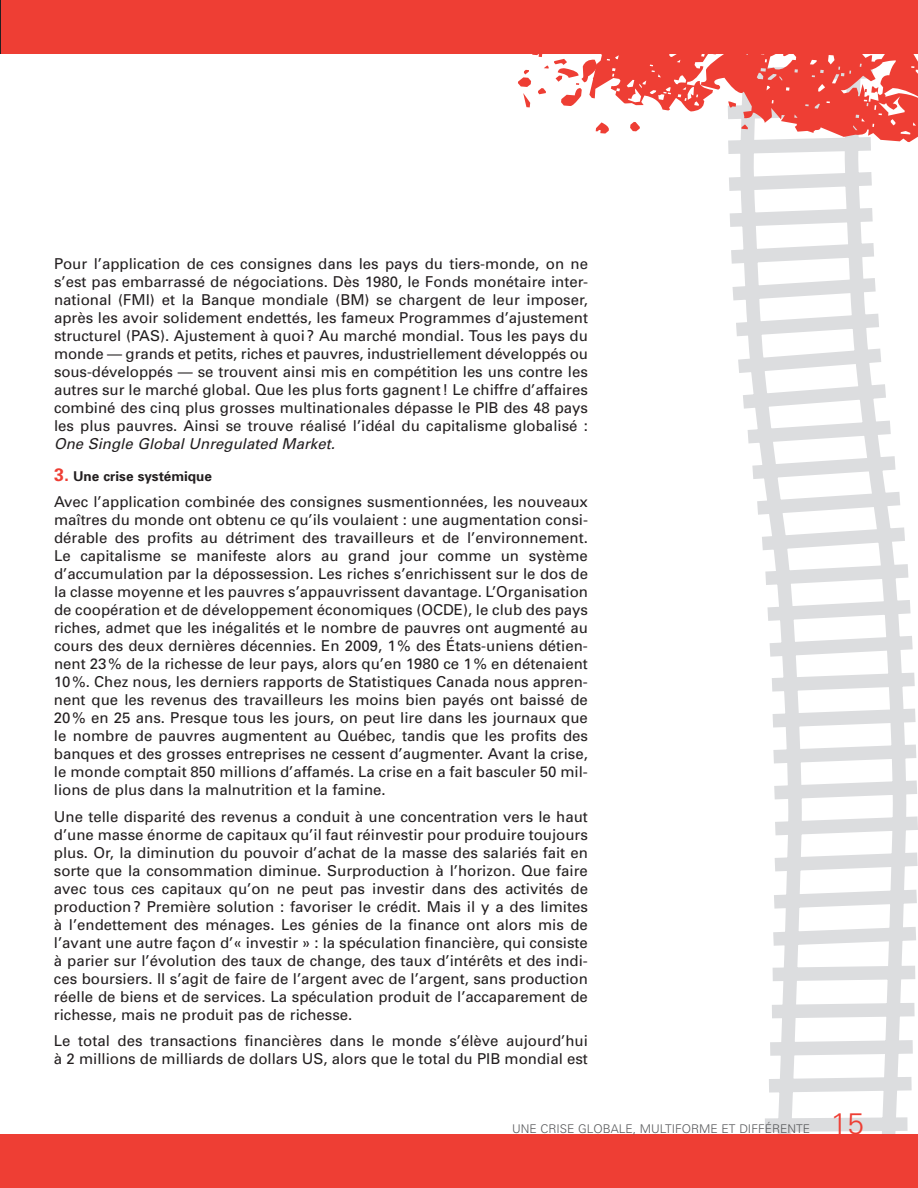
<style>
.page{position:relative;width:918px;height:1188px;background:#fff}
.page>*{position:absolute;margin:0;border:0;box-sizing:border-box;transform-origin:0 0}
.t1{font:300 29.85px "Univers";color:#ee3e34}
.t2{font:15px/18px "Univers";color:#231f20;text-align:justify}
.t3{font:italic 15px "Univers";color:#231f20}
.t4{font:700 13.5px "Univers";color:#231f20}
.t5{font:300 12px "Univers";color:#57585a}
.s1{font-size:18px;color:#ee3e34}
</style>
<div class="page">
<svg style="left:728px;top:143px;width:190px;height:991px"></svg>
<div style="left:0;top:0;width:918px;height:53px;background:#ee3e34"></div>
<hr style="left:0;top:0;width:1px;height:53px;background:#231f20">
<svg style="left:518px;top:53px;width:400px;height:90px"></svg>
<div style="left:0;top:1134px;width:918px;height:54px;background:#ee3e34"></div>
<p class="t2" style="left:54px;top:254px;width:536px">Pour l’application de ces consignes dans les pays du tiers-monde, on ne s’est pas embarrassé de négociations. Dès 1980, le Fonds monétaire inter&shy;national (FMI) et la Banque mondiale (BM) se chargent de leur imposer, après les avoir solidement endettés, les fameux Programmes d’ajustement structurel (PAS). Ajustement à quoi ? Au marché mondial. Tous les pays du monde — grands et petits, riches et pauvres, industriellement développés ou sous-développés — se trouvent ainsi mis en compétition les uns contre les autres sur le marché global. Que les plus forts gagnent! Le chiffre d’affaires combiné des cinq plus grosses multinationales dépasse le PIB des 48 pays les plus pauvres. Ainsi se trouve réalisé l’idéal du capitalisme globalisé :</p>
<p class="t3" style="left:54px;top:434px;width:282px">One Single Global Unregulated Market.</p>
<p class="t4" style="left:54px;top:468px;width:159px"><span class="s1">3.</span> Une crise systémique</p>
<p class="t2" style="left:54px;top:492px;width:536px">Avec l’application combinée des consignes susmentionnées, les nouveaux maîtres du monde ont obtenu ce qu’ils voulaient : une augmentation consi&shy;dérable des profits au détriment des travailleurs et de l’environnement.<br>Le capitalisme se manifeste alors au grand jour comme un système d’accumulation par la dépossession. Les riches s’enrichissent sur le dos de la classe moyenne et les pauvres s’appauvrissent davantage. L’Organisation de coopération et de développement économiques (OCDE), le club des pays riches, admet que les inégalités et le nombre de pauvres ont augmenté au cours des deux dernières décennies. En 2009, 1% des États-uniens détien&shy;nent 23% de la richesse de leur pays, alors qu’en 1980 ce 1% en détenaient 10%. Chez nous, les derniers rapports de Statistiques Canada nous appren&shy;nent que les revenus des travailleurs les moins bien payés ont baissé de 20% en 25 ans. Presque tous les jours, on peut lire dans les journaux que le nombre de pauvres augmentent au Québec, tandis que les profits des banques et des grosses entreprises ne cessent d’augmenter. Avant la crise, le monde comptait 850 millions d’affamés. La crise en a fait basculer 50 mil&shy;lions de plus dans la malnutrition et la famine.</p>
<p class="t2" style="left:54px;top:807px;width:536px">Une telle disparité des revenus a conduit à une concentration vers le haut d’une masse énorme de capitaux qu’il faut réinvestir pour produire toujours plus. Or, la diminution du pouvoir d’achat de la masse des salariés fait en sorte que la consommation diminue. Surproduction à l’horizon. Que faire avec tous ces capitaux qu’on ne peut pas investir dans des activités de production? Première solution : favoriser le crédit. Mais il y a des limites à l’endettement des ménages. Les génies de la finance ont alors mis de l’avant une autre façon d’« investir » : la spéculation financière, qui consiste à parier sur l’évolution des taux de change, des taux d’intérêts et des indi&shy;ces boursiers. Il s’agit de faire de l’argent avec de l’argent, sans production réelle de biens et de services. La spéculation produit de l’accaparement de richesse, mais ne produit pas de richesse.</p>
<p class="t2" style="left:54px;top:1032px;width:535px">Le total des transactions financières dans le monde s’élève aujourd’hui à 2 millions de milliards de dollars US, alors que le total du PIB mondial est</p>
<p class="t5" style="left:512px;top:1122px;width:299px">UNE CRISE GLOBALE, MULTIFORME ET DIFFÉRENTE</p>
<h1 class="t1" style="left:831px;top:1106px;width:35px">15</h1>
</div>
